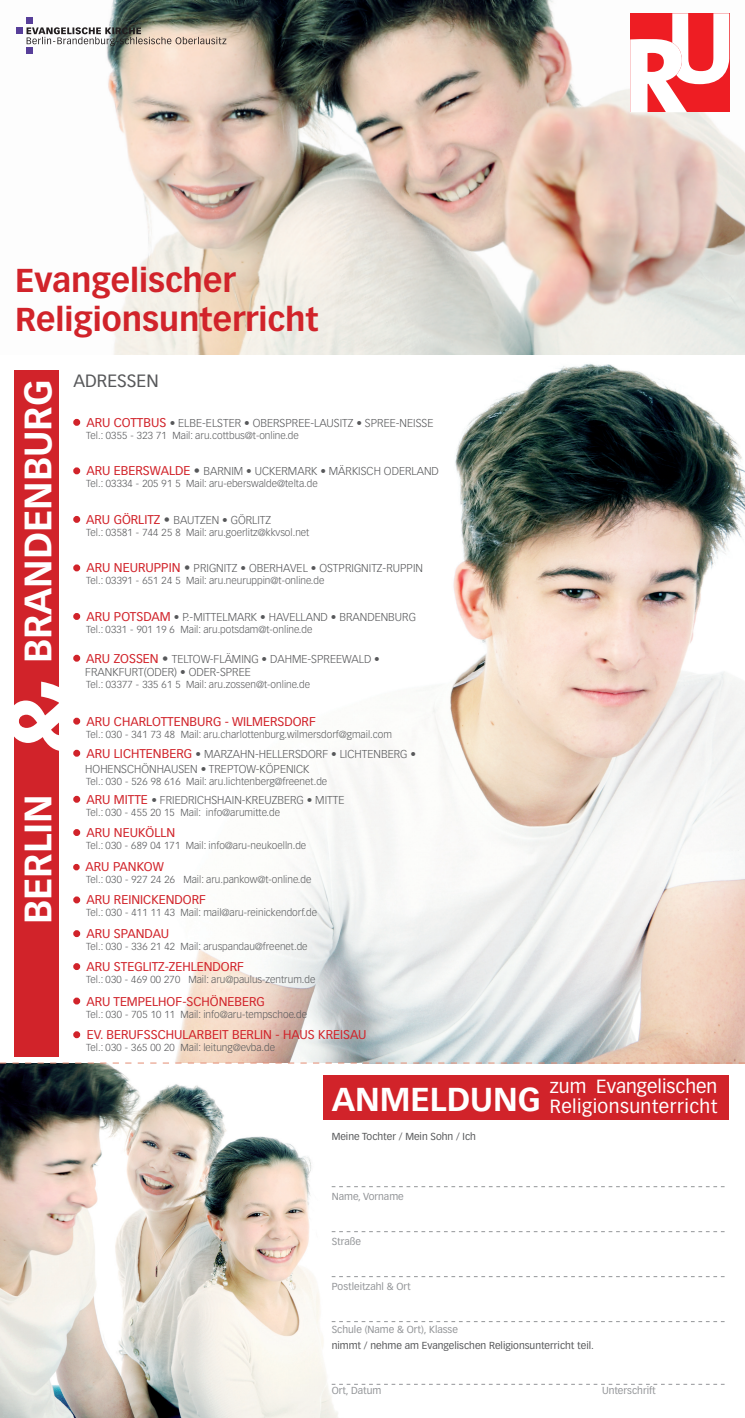
<style>
.page{position:relative;width:745px;height:1418px;background:#fff}
.page>*{position:absolute;margin:0;border:0;box-sizing:border-box;transform-origin:0 0}
.t1{font:700 37.5px "Vectora LH";color:#fff}
.t2{font:700 32.5px/39px "Vectora LH";color:#d1232a}
.t3{font:700 32.5px "Vectora LH";color:#fff}
.t4{font:18.75px/20px "Vectora LH";letter-spacing:.02em;color:#fff}
.t5{font:17.5px "Vectora LH";color:#57585a}
.t6{font:12.5px "Vectora LH";color:#d1232a}
.t7{font:300 11.25px/15px "Vectora LH";color:#57585a}
.t8{font:300 10px "Vectora LH";color:#57585a}
.t9{font:10px "Vectora LH";color:#939598}
.t10{font:10px "Vectora LH";color:#57585a}
.s1{font-size:12.5px;color:#d1232a}
.s2{font-weight:400;font-size:12.5px;color:#d1232a}
.s3{font-size:12.5px}
.s4{font-size:11.25px}
.s5{font-weight:300}
</style>
<div class="page">
<img style="left:14px;top:363px;width:730px;height:699px">
<img style="left:0;top:1063px;width:361px;height:354px">
<img style="left:16px;top:0;width:728px;height:354px">
<svg style="left:629px;top:13px;width:99px;height:99px"></svg>
<svg style="left:0;top:1062px;width:744px;height:1px"></svg>
<div style="left:14px;top:370px;width:45px;height:686px;background:#d1232a"></div>
<svg style="left:14px;top:681px;width:71px;height:70px"></svg>
<div style="left:73px;top:795px;width:7px;height:7px;border:2px solid #d1232a;border-radius:50%"></div>
<div style="left:73px;top:863px;width:7px;height:7px;border:2px solid #d1232a;border-radius:50%"></div>
<div style="left:73px;top:717px;width:7px;height:7px;border:2px solid #d1232a;border-radius:50%"></div>
<div style="left:73px;top:930px;width:7px;height:7px;border:2px solid #d1232a;border-radius:50%"></div>
<div style="left:73px;top:963px;width:7px;height:7px;border:2px solid #d1232a;border-radius:50%"></div>
<div style="left:73px;top:997px;width:7px;height:7px;border:2px solid #d1232a;border-radius:50%"></div>
<div style="left:73px;top:749px;width:7px;height:7px;border:2px solid #d1232a;border-radius:50%"></div>
<div style="left:73px;top:829px;width:7px;height:7px;border:2px solid #d1232a;border-radius:50%"></div>
<div style="left:73px;top:896px;width:7px;height:7px;border:2px solid #d1232a;border-radius:50%"></div>
<div style="left:73px;top:1031px;width:7px;height:7px;border:2px solid #d1232a;border-radius:50%"></div>
<div style="left:73px;top:419px;width:7px;height:7px;border:2px solid #d1232a;border-radius:50%"></div>
<div style="left:73px;top:564px;width:7px;height:7px;border:2px solid #d1232a;border-radius:50%"></div>
<div style="left:73px;top:467px;width:7px;height:7px;border:2px solid #d1232a;border-radius:50%"></div>
<div style="left:73px;top:613px;width:7px;height:7px;border:2px solid #d1232a;border-radius:50%"></div>
<div style="left:73px;top:654px;width:7px;height:7px;border:2px solid #d1232a;border-radius:50%"></div>
<div style="left:322px;top:1075px;width:406px;height:44px;background:#d1232a"></div>
<svg style="left:331px;top:1186px;width:393px;height:1px"></svg>
<svg style="left:331px;top:1231px;width:393px;height:1px"></svg>
<svg style="left:331px;top:1276px;width:393px;height:1px"></svg>
<svg style="left:331px;top:1321px;width:393px;height:1px"></svg>
<svg style="left:331px;top:1383px;width:393px;height:1px"></svg>
<div style="left:17px;top:27px;width:6px;height:7px;background:#573e99"></div>
<div style="left:27px;top:47px;width:6px;height:7px;background:#573e99"></div>
<div style="left:27px;top:17px;width:6px;height:7px;background:#573e99"></div>
<svg style="left:27px;top:27px;width:199px;height:19px"></svg>
<div style="left:73px;top:516px;width:7px;height:7px;border:2px solid #d1232a;border-radius:50%"></div>
<h2 class="t2" style="left:15px;top:260px;width:305px">Evangelischer<br>Religionsunterricht</h2>
<h1 class="t1" style="left:15px;top:663px;width:285px;rotate:-90deg">BRANDENBURG</h1>
<h1 class="t1" style="left:15px;top:924px;width:131px;rotate:-90deg">BERLIN</h1>
<h3 class="t5" style="left:74px;top:370px;width:86px">ADRESSEN</h3>
<p class="t7" style="left:74px;top:415px;width:361px"><span class="s1">•</span> <span class="s2">ARU COTTBUS</span> • ELBE-ELSTER • OBERSPREE-LAUSITZ • SPREE-NEISSE</p>
<p class="t8" style="left:86px;top:429px;width:214px">Tel.: 0355 - 323 71 Mail: aru.cottbus@t-online.de</p>
<p class="t7" style="left:74px;top:464px;width:366px"><span class="s1">•</span> <span class="s2">ARU EBERSWALDE</span> <span class="s3">•</span> BARNIM • UCKERMARK • MÄRKISCH ODERLAND</p>
<p class="t8" style="left:86px;top:478px;width:233px">Tel.: 03334 - 205 91 5 Mail: aru-eberswalde@telta.de</p>
<p class="t7" style="left:74px;top:512px;width:199px"><span class="s1">•</span> <span class="s2">ARU GÖRLITZ</span> <span class="s3">•</span> BAUTZEN • GÖRLITZ</p>
<p class="t8" style="left:86px;top:526px;width:224px">Tel.: 03581 - 744 25 8 Mail: aru.goerlitz@kkvsol.net</p>
<p class="t7" style="left:74px;top:561px;width:351px"><span class="s1">•</span> <span class="s2">ARU NEURUPPIN</span> <span class="s3">•</span> PRIGNITZ • OBERHAVEL • OSTPRIGNITZ-RUPPIN</p>
<p class="t8" style="left:86px;top:575px;width:239px">Tel.: 03391 - 651 24 5 Mail: aru.neuruppin@t-online.de</p>
<p class="t7" style="left:74px;top:609px;width:343px"><span class="s1">•</span> <span class="s2">ARU POTSDAM</span> • P.-MITTELMARK • HAVELLAND • BRANDENBURG</p>
<p class="t8" style="left:86px;top:623px;width:227px">Tel.: 0331 - 901 19 6 Mail: aru.potsdam@t-online.de</p>
<p class="t7" style="left:85px;top:652px;width:296px;line-height:13.5px;text-indent:-12px"><span class="s1">•</span> <span class="s2">ARU ZOSSEN</span> <span class="s3">•</span> TELTOW-FLÄMING • DAHME-SPREEWALD •<br>FRANKFURT(ODER) • ODER-SPREE</p>
<p class="t8" style="left:86px;top:679px;width:225px">Tel.: 03377 - 335 61 5 Mail: aru.zossen@t-online.de</p>
<p class="t6" style="left:74px;top:714px;width:244px">• ARU CHARLOTTENBURG - WILMERSDORF</p>
<p class="t8" style="left:86px;top:728px;width:307px">Tel.: 030 - 341 73 48 Mail: aru.charlottenburg.wilmersdorf@gmail.com</p>
<p class="t7" style="left:85px;top:746px;width:332px;text-indent:-12px"><span class="s2">• ARU LICHTENBERG</span> • MARZAHN-HELLERSDORF • LICHTENBERG •<br>HOHENSCHÖNHAUSEN • TREPTOW-KÖPENICK</p>
<p class="t8" style="left:86px;top:775px;width:242px">Tel.: 030 - 526 98 616 Mail: aru.lichtenberg@freenet.de</p>
<p class="t6" style="left:74px;top:825px;width:103px">• ARU NEUKÖLLN</p>
<p class="t8" style="left:86px;top:839px;width:221px">Tel.: 030 - 689 04 171 Mail: info@aru-neukoelln.de</p>
<p class="t7" style="left:74px;top:792px;width:272px"><span class="s2">• ARU MITTE</span> • FRIEDRICHSHAIN-KREUZBERG • MITTE</p>
<p class="t8" style="left:86px;top:806px;width:195px">Tel.: 030 - 455 20 15 Mail: info@arumitte.de</p>
<p class="t6" style="left:74px;top:859px;width:92px"><span class="s4">•</span> ARU PANKOW</p>
<p class="t8" style="left:86px;top:873px;width:226px">Tel.: 030 - 927 24 26 Mail: aru.pankow@t-online.de</p>
<p class="t6" style="left:74px;top:892px;width:134px"><span class="s5">•</span> ARU REINICKENDORF</p>
<p class="t8" style="left:86px;top:907px;width:232px">Tel.: 030 - 411 11 43 Mail: mail@aru-reinickendorf.de</p>
<p class="t6" style="left:74px;top:926px;width:97px">• ARU SPANDAU</p>
<p class="t8" style="left:86px;top:940px;width:223px">Tel.: 030 - 336 21 42 Mail: aruspandau@freenet.de</p>
<p class="t6" style="left:74px;top:959px;width:172px">• ARU STEGLITZ-ZEHLENDORF</p>
<p class="t8" style="left:86px;top:973px;width:230px">Tel.: 030 - 469 00 270 Mail: aru@paulus-zentrum.de</p>
<p class="t6" style="left:74px;top:993px;width:193px">• ARU TEMPELHOF-SCHÖNEBERG</p>
<p class="t8" style="left:86px;top:1008px;width:222px">Tel.: 030 - 705 10 11 Mail: info@aru-tempschoe.de</p>
<p class="t6" style="left:74px;top:1027px;width:294px">• EV. BERUFSSCHULARBEIT BERLIN - HAUS KREISAU</p>
<p class="t8" style="left:86px;top:1041px;width:190px">Tel.: 030 - 365 00 20 Mail: leitung@evba.de</p>
<h2 class="t3" style="left:331px;top:1079px;width:210px">ANMELDUNG</h2>
<p class="t10" style="left:331px;top:1130px;width:146px">Meine Tochter / Mein Sohn / Ich</p>
<h3 class="t4" style="left:549px;top:1076px;width:169px">zum Evangelischen<br>Religionsunterricht</h3>
<p class="t9" style="left:331px;top:1190px;width:74px">Name, Vorname</p>
<p class="t9" style="left:331px;top:1235px;width:31px">Straße</p>
<p class="t9" style="left:331px;top:1280px;width:80px">Postleitzahl &amp; Ort</p>
<p class="t9" style="left:331px;top:1323px;width:128px">Schule (Name &amp; Ort), Klasse</p>
<p class="t10" style="left:331px;top:1339px;width:263px">nimmt / nehme am Evangelischen Religionsunterricht teil.</p>
<p class="t9" style="left:331px;top:1384px;width:51px">Ort, Datum</p>
<p class="t9" style="left:601px;top:1384px;width:55px">Unterschrift</p>
</div>
